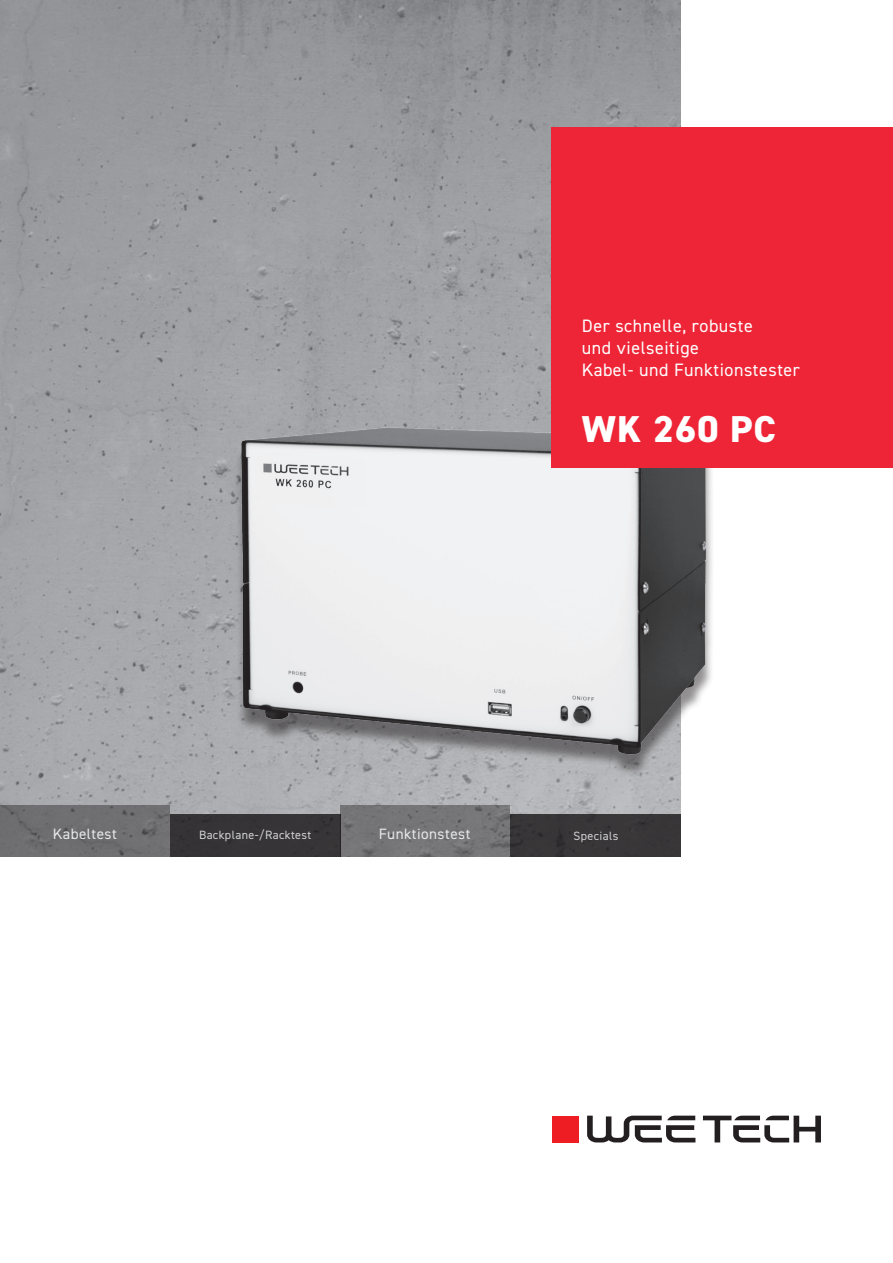
<style>
.page{position:relative;width:893px;height:1263px;background:#fff}
.page>*{position:absolute;margin:0;border:0;box-sizing:border-box;transform-origin:0 0}
.t1{font:800 37.5px "DIN2014";letter-spacing:.03em;color:#fff}
.t2{font:18px/21.6px "DIN2014";letter-spacing:.03em;color:#fff}
.t3{font:15px "DIN2014";letter-spacing:.03em;color:#e6e7e9}
.t4{font:12px "DIN2014";letter-spacing:.03em;color:#d1d2d4}
</style>
<div class="page">
<img style="left:0;top:0;width:681px;height:814px">
<img style="left:225px;top:412px;width:487px;height:388px">
<div style="left:341px;top:806px;width:169px;height:51px;background:#767678"></div>
<div style="left:0;top:806px;width:170px;height:51px;background:#6f6e71"></div>
<div style="left:170px;top:814px;width:171px;height:43px;background:#363435"></div>
<div style="left:552px;top:1115px;width:27px;height:27px;background:#ee1d23"></div>
<svg style="left:703px;top:1115px;width:118px;height:27px"></svg>
<svg style="left:587px;top:1115px;width:108px;height:27px"></svg>
<div style="left:510px;top:814px;width:171px;height:43px;background:#383638"></div>
<div style="left:552px;top:128px;width:341px;height:340px;background:#ed2536"></div>
<p class="t2" style="left:582px;top:315px;width:220px">Der schnelle, robuste<br>und vielseitige<br>Kabel- und Funktionstester</p>
<h1 class="t1" style="left:582px;top:404px;width:195px">WK 260 PC</h1>
<p class="t3" style="left:53px;top:824px;width:65px">Kabeltest</p>
<p class="t4" style="left:199px;top:827px;width:114px">Backplane-/Racktest</p>
<p class="t3" style="left:379px;top:824px;width:93px">Funktionstest</p>
<p class="t4" style="left:573px;top:828px;width:46px">Specials</p>
</div>
